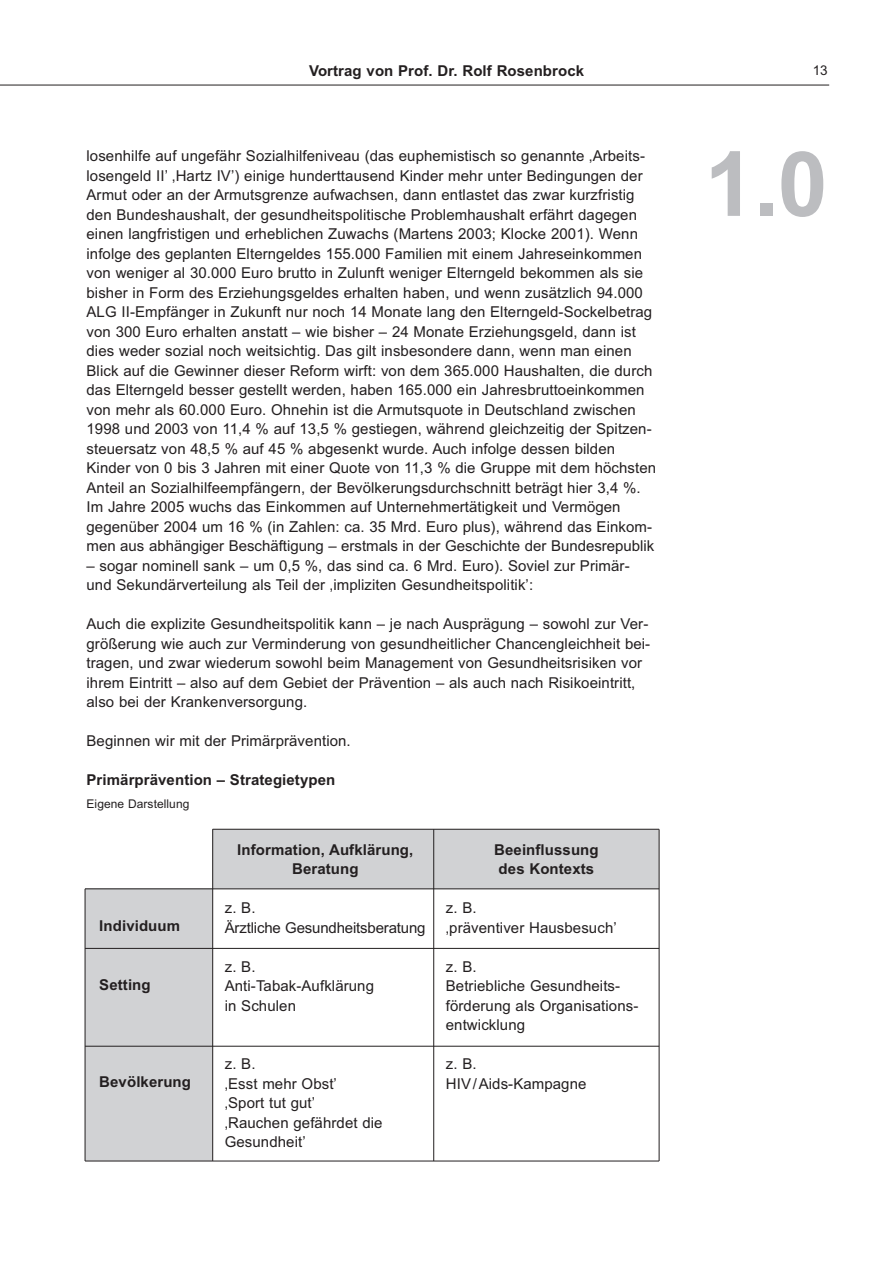
<style>
.page{position:relative;width:893px;height:1263px;background:#fff}
.page>*{position:absolute;margin:0;border:0;box-sizing:border-box;transform-origin:0 0}
.t1{font:700 90px "Arial";color:#bcbdc0}
.t2{font:15px/19.5px "Arial";letter-spacing:.005em;color:#231f20}
.t3{font:700 15px/19.5px "Arial";letter-spacing:.005em;color:#231f20;text-align:center}
.t4{font:13.5px "Arial";color:#231f20}
.t5{font:12px "Arial";letter-spacing:.005em;color:#231f20}
</style>
<div class="page">
<hr style="left:0;top:85px;width:829px;height:1px;background:#231f20">
<div style="left:85px;top:889px;width:128px;height:272px;background:#d1d2d4"></div>
<div style="left:213px;top:829px;width:446px;height:60px;background:#d1d2d4"></div>
<hr style="left:85px;top:888px;width:574px;height:1px;background:#231f20">
<hr style="left:213px;top:829px;width:446px;height:1px;background:#231f20">
<hr style="left:85px;top:948px;width:574px;height:1px;background:#231f20">
<hr style="left:85px;top:1046px;width:574px;height:1px;background:#231f20">
<hr style="left:85px;top:1161px;width:574px;height:1px;background:#231f20">
<hr style="left:212px;top:829px;width:1px;height:332px;background:#231f20">
<hr style="left:85px;top:889px;width:1px;height:272px;background:#231f20">
<hr style="left:433px;top:829px;width:1px;height:332px;background:#231f20">
<hr style="left:659px;top:829px;width:1px;height:332px;background:#231f20">
<p class="t3" style="left:309px;top:61px;width:277px">Vortrag von Prof. Dr. Rolf Rosenbrock</p>
<p class="t4" style="left:813px;top:63px;width:17px">13</p>
<p class="t2" style="left:87px;top:146px;width:571px">losenhilfe auf ungefähr Sozialhilfeniveau (das euphemistisch so genannte ‚Arbeits&shy;losengeld II’ ‚Hartz IV’) einige hunderttausend Kinder mehr unter Bedingungen der Armut oder an der Armutsgrenze aufwachsen, dann entlastet das zwar kurzfristig den Bundeshaushalt, der gesundheitspolitische Problemhaushalt erfährt dagegen einen langfristigen und erheblichen Zuwachs (Martens 2003; Klocke 2001). Wenn infolge des geplanten Elterngeldes 155.000 Familien mit einem Jahreseinkommen von weniger al 30.000 Euro brutto in Zulunft weniger Elterngeld bekommen als sie bisher in Form des Erziehungsgeldes erhalten haben, und wenn zusätzlich 94.000<br>ALG II-Empfänger in Zukunft nur noch 14 Monate lang den Elterngeld-Sockelbetrag von 300 Euro erhalten anstatt – wie bisher – 24 Monate Erziehungsgeld, dann ist dies weder sozial noch weitsichtig. Das gilt insbesondere dann, wenn man einen Blick auf die Gewinner dieser Reform wirft: von dem 365.000 Haushalten, die durch das Elterngeld besser gestellt werden, haben 165.000 ein Jahresbruttoeinkommen von mehr als 60.000 Euro. Ohnehin ist die Armutsquote in Deutschland zwischen 1998 und 2003 von 11,4 % auf 13,5 % gestiegen, während gleichzeitig der Spitzen&shy;steuersatz von 48,5 % auf 45 % abgesenkt wurde. Auch infolge dessen bilden Kinder von 0 bis 3 Jahren mit einer Quote von 11,3 % die Gruppe mit dem höchsten Anteil an Sozialhilfeempfängern, der Bevölkerungsdurchschnitt beträgt hier 3,4 %.<br>Im Jahre 2005 wuchs das Einkommen auf Unternehmertätigkeit und Vermögen gegenüber 2004 um 16 % (in Zahlen: ca. 35 Mrd. Euro plus), während das Einkom&shy;men aus abhängiger Beschäftigung – erstmals in der Geschichte der Bundesrepublik</p>
<p class="t2" style="left:87px;top:556px;width:545px">– sogar nominell sank – um 0,5 %, das sind ca. 6 Mrd. Euro). Soviel zur Primär&shy;und Sekundärverteilung als Teil der ‚impliziten Gesundheitspolitik’:</p>
<p class="t2" style="left:87px;top:614px;width:565px">Auch die explizite Gesundheitspolitik kann – je nach Ausprägung – sowohl zur Ver&shy;größerung wie auch zur Verminderung von gesundheitlicher Chancengleichheit bei&shy;tragen, und zwar wiederum sowohl beim Management von Gesundheitsrisiken vor ihrem Eintritt – also auf dem Gebiet der Prävention – als auch nach Risikoeintritt, also bei der Krankenversorgung.</p>
<p class="t2" style="left:87px;top:731px;width:266px">Beginnen wir mit der Primärprävention.</p>
<p class="t3" style="left:87px;top:770px;width:250px">Primärprävention – Strategietypen</p>
<p class="t5" style="left:87px;top:797px;width:104px">Eigene Darstellung</p>
<p class="t3" style="left:99px;top:916px;width:82px">Individuum</p>
<p class="t3" style="left:99px;top:975px;width:53px">Setting</p>
<p class="t3" style="left:99px;top:1072px;width:93px">Bevölkerung</p>
<p class="t3" style="left:237px;top:839px;width:178px">Information, Aufklärung,<br>Beratung</p>
<p class="t2" style="left:225px;top:898px;width:202px">z. B.<br>Ärztliche Gesundheitsberatung</p>
<p class="t2" style="left:225px;top:956px;width:151px">z. B.<br>Anti-Tabak-Aufklärung in Schulen</p>
<p class="t2" style="left:225px;top:1054px;width:159px">z. B.<br>‚Esst mehr Obst’<br>‚Sport tut gut’ ‚Rauchen gefährdet die<br>Gesundheit’</p>
<p class="t3" style="left:494px;top:839px;width:106px;text-align:left">Beeinflussung des Kontexts</p>
<p class="t2" style="left:446px;top:898px;width:172px">z. B.<br>‚präventiver Hausbesuch’</p>
<p class="t2" style="left:446px;top:956px;width:194px">z. B.<br>Betriebliche Gesundheits&shy;förderung als Organisations&shy;entwicklung</p>
<p class="t2" style="left:446px;top:1054px;width:142px">z. B.<br>HIV/Aids-Kampagne</p>
<h1 class="t1" style="left:705px;top:132px;width:125px">1.0</h1>
</div>
